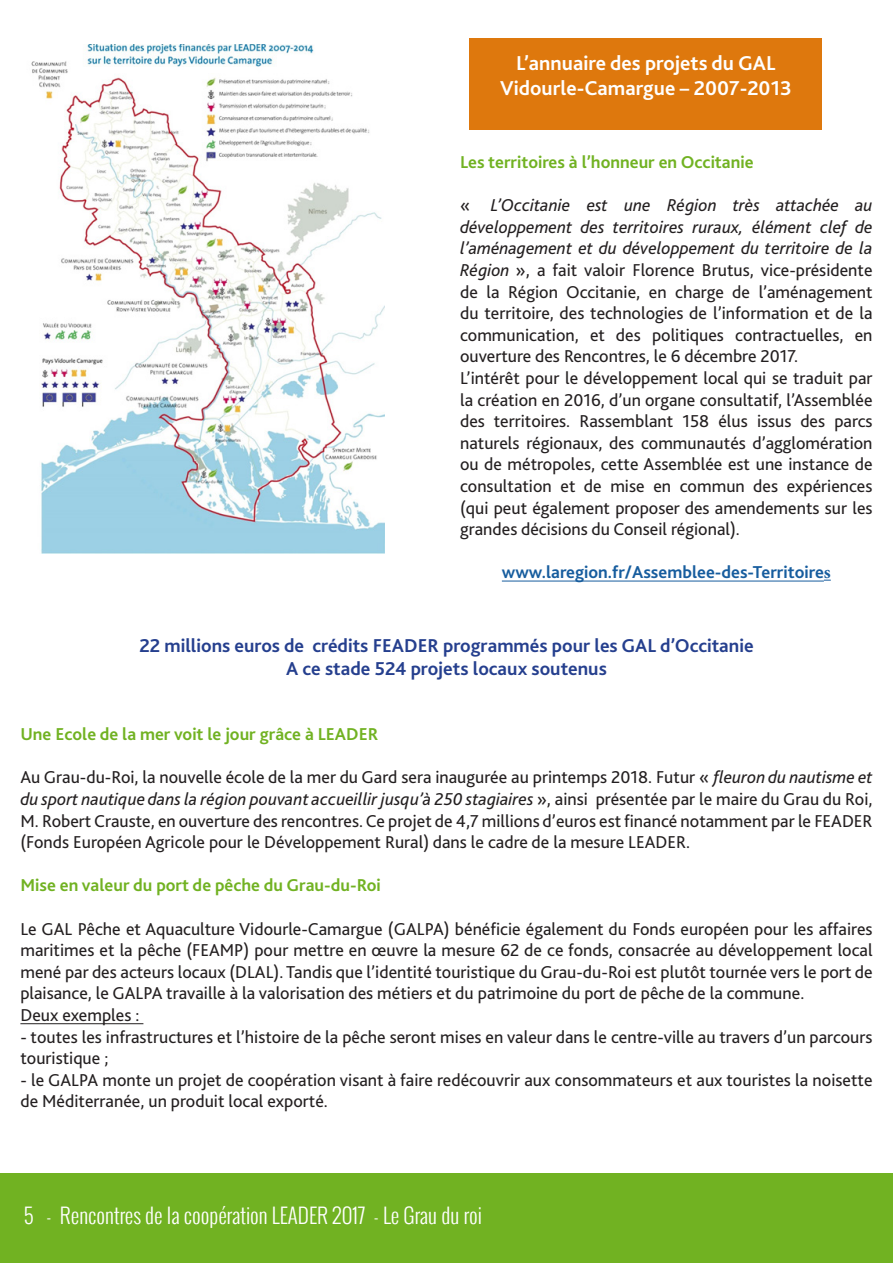
<style>
.page{position:relative;width:893px;height:1263px;background:#fff}
.page>*{position:absolute;margin:0;border:0;box-sizing:border-box;transform-origin:0 0}
.t1{font:700 21px/25.2px "Bliss 2";color:#fff;text-align:center}
.t2{font:300 21px "Oswald";color:#fff}
.t3{font:700 19.5px "Bliss 2";color:#253f8e}
.t4{font:18px/21.6px "Bliss 2";color:#231f20;text-align:justify}
.t5{font:700 18px "Bliss 2";color:#71b222}
.t6{font:700 18px "Bliss 2";color:#175d9e}
.s1{font-style:italic}
.s2{font-family:"Minion Pro"}
</style>
<div class="page">
<div style="left:0;top:1174px;width:893px;height:89px;background:#71b222"></div>
<div style="left:470px;top:38px;width:352px;height:92px;background:#de780d"></div>
<img style="left:31px;top:45px;width:353px;height:508px">
<hr style="left:502px;top:581px;width:322px;height:1px;background:#175d9e">
<hr style="left:20px;top:1023px;width:123px;height:1px;background:#231f20">
<p class="t1" style="left:500px;top:50px;width:293px">L’annuaire des projets du GAL<br>Vidourle-Camargue – 2007-2013</p>
<p class="t5" style="left:460px;top:151px;width:295px">Les territoires à l’honneur en Occitanie</p>
<p class="t4" style="left:460px;top:194px;width:414px">« <span class="s1">L’Occitanie est une Région très attachée au développement des territoires ruraux, élément clef de l’aménagement et du développement du territoire de la Région</span> », a fait valoir Florence Brutus, vice-présidente de la Région Occitanie, en charge de l’aménagement du territoire, des technologies de l’information et de la communication, et des politiques contractuelles, en ouverture des Rencontres, le 6 décembre 2017.</p>
<p class="t4" style="left:460px;top:367px;width:414px">L’intérêt pour le développement local qui se traduit par la création en 2016, d’un organe consultatif, l’Assemblée des territoires. Rassemblant 158 élus issus des parcs naturels régionaux, des communautés d’agglomération ou de métropoles, cette Assemblée est une instance de consultation et de mise en commun des expériences (qui peut également proposer des amendements sur les grandes décisions du Conseil régional).</p>
<p class="t6" style="left:502px;top:561px;width:330px">www.laregion.fr/Assemblee-des-Territoire<span class="s2">s</span></p>
<p class="t3" style="left:139px;top:633px;width:616px">22 millions euros de crédits FEADER programmés pour les GAL d’Occitanie</p>
<p class="t3" style="left:286px;top:657px;width:322px">A ce stade 524 projets locaux soutenus</p>
<p class="t5" style="left:20px;top:723px;width:360px">Une Ecole de la mer voit le jour grâce à LEADER</p>
<p class="t4" style="left:20px;top:766px;width:854px">Au Grau-du-Roi, la nouvelle école de la mer du Gard sera inaugurée au printemps 2018. Futur « <span class="s1">fleuron du nautisme et du sport nautique dans la région pouvant accueillir jusqu’à 250 stagiaires</span> », ainsi présentée par le maire du Grau du Roi, M. Robert Crauste, en ouverture des rencontres. Ce projet de 4,7 millions d’euros est financé notamment par le FEADER (Fonds Européen Agricole pour le Développement Rural) dans le cadre de la mesure LEADER.</p>
<p class="t5" style="left:20px;top:874px;width:362px">Mise en valeur du port de pêche du Grau-du-Roi</p>
<p class="t4" style="left:20px;top:918px;width:854px">Le GAL Pêche et Aquaculture Vidourle-Camargue (GALPA) bénéficie également du Fonds européen pour les affaires maritimes et la pêche (FEAMP) pour mettre en œuvre la mesure 62 de ce fonds, consacrée au développement local mené par des acteurs locaux (DLAL). Tandis que l’identité touristique du Grau-du-Roi est plutôt tournée vers le port de plaisance, le GALPA travaille à la valorisation des métiers et du patrimoine du port de pêche de la commune.</p>
<p class="t4" style="left:20px;top:1004px;width:120px">Deux exemples :</p>
<p class="t4" style="left:20px;top:1026px;width:854px">- toutes les infrastructures et l’histoire de la pêche seront mises en valeur dans le centre-ville au travers d’un parcours touristique ;</p>
<p class="t4" style="left:20px;top:1069px;width:854px">- le GALPA monte un projet de coopération visant à faire redécouvrir aux consommateurs et aux touristes la noisette de Méditerranée, un produit local exporté.</p>
<p class="t2" style="left:24px;top:1200px;width:459px">5 - Rencontres de la coopération LEADER 2017 - Le Grau du roi</p>
</div>
